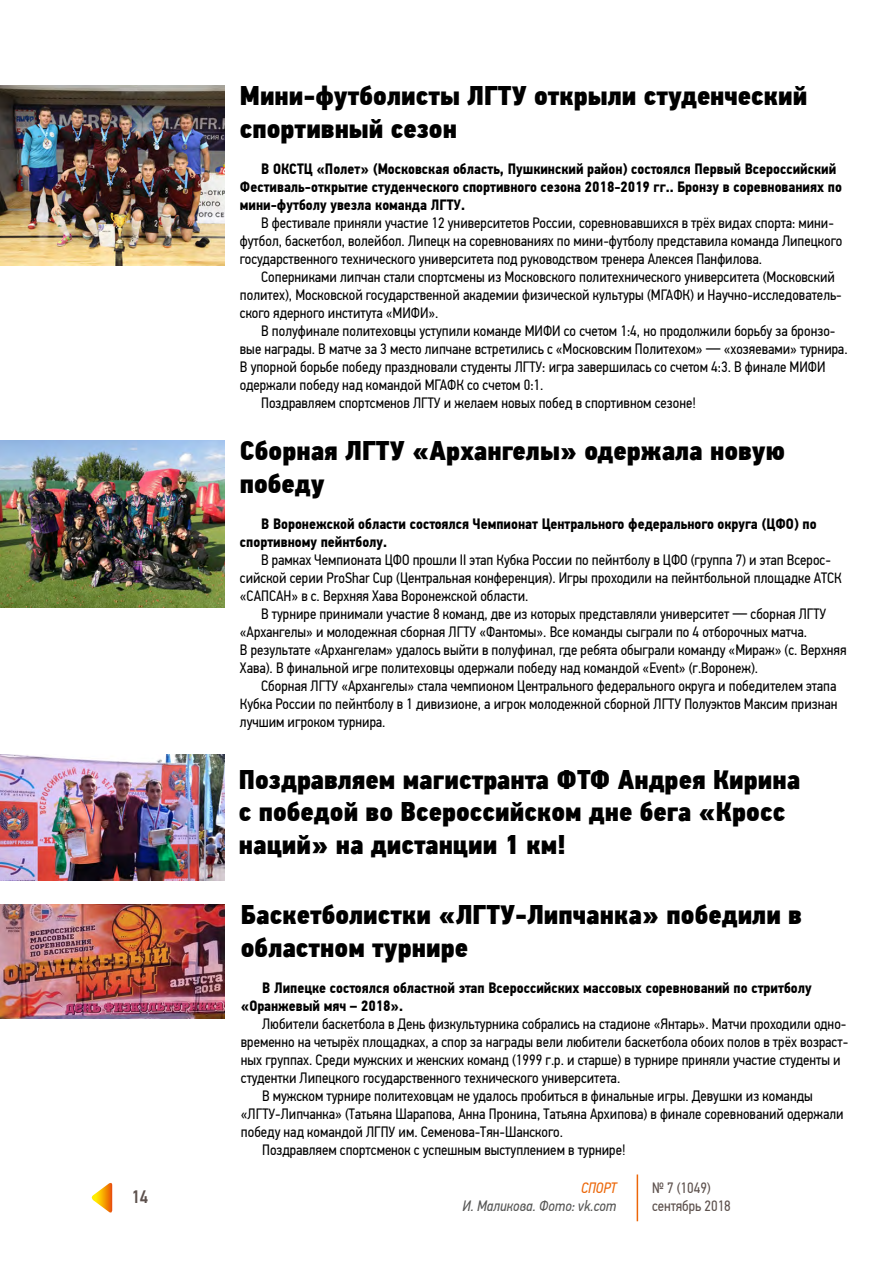
<style>
.page{position:relative;width:893px;height:1263px;background:#fff}
.page>*{position:absolute;margin:0;border:0;box-sizing:border-box;transform-origin:0 0}
.t1{font:27px/32.4px "PF Din Text Cond Pro X Black";color:#000}
.t2{font:500 18px "PF Din Text Cond Pro";color:#5d514d}
.t3{font:15px/18px "PF Din Text Cond Pro";color:#000}
.t4{font:700 15px/18px "PF Din Text Cond Pro";color:#000}
.t5{font:italic 15px "PF Din Text Cond Pro";color:#575756}
.t6{font:15px/18px "PF Din Text Cond Pro";color:#5d514d}
.t7{font:italic 15px "PF Din Text Cond Pro";color:#ec6608}
</style>
<div class="page">
<svg style="left:91px;top:1183px;width:21px;height:30px"></svg>
<hr style="left:637px;top:1174px;width:1px;height:47px;background:#ec6608">
<img style="left:1px;top:754px;width:223px;height:126px">
<img style="left:1px;top:904px;width:223px;height:114px">
<img style="left:1px;top:440px;width:223px;height:168px">
<img style="left:1px;top:85px;width:223px;height:180px">
<p class="t2" style="left:131px;top:1186px;width:18px">14</p>
<h1 class="t1" style="left:240px;top:80px;width:569px">Мини-футболисты ЛГТУ открыли студенческий спортивный сезон</h1>
<p class="t4" style="left:240px;top:160px;width:603px;text-indent:21px">В ОКСТЦ «Полет» (Московская область, Пушкинский район) состоялся Первый Всероссийский<br>Фестиваль-открытие студенческого спортивного сезона 2018-2019 гг.. Бронзу в соревнованиях по мини-футболу увезла команда ЛГТУ.</p>
<p class="t3" style="left:240px;top:214px;width:604px;text-indent:21px">В фестивале приняли участие 12 университетов России, соревновавшихся в трёх видах спорта: мини&shy;футбол, баскетбол, волейбол. Липецк на соревнованиях по мини-футболу представила команда Липецкого государственного технического университета под руководством тренера Алексея Панфилова.</p>
<p class="t3" style="left:240px;top:268px;width:603px;text-indent:21px">Соперниками липчан стали спортсмены из Московского политехнического университета (Московский политех), Московской государственной академии физической культуры (МГАФК) и Научно-исследователь&shy;ского ядерного института «МИФИ».</p>
<p class="t3" style="left:261px;top:322px;width:576px">В полуфинале политеховцы уступили команде МИФИ со счетом 1:4, но продолжили борьбу за бронзо-</p>
<p class="t3" style="left:240px;top:340px;width:609px">вые награды. В матче за 3 место липчане встретились с «Московским Политехом» — «хозяевами» турнира.</p>
<p class="t3" style="left:240px;top:358px;width:587px">В упорной борьбе победу праздновали студенты ЛГТУ: игра завершилась со счетом 4:3. В финале МИФИ</p>
<p class="t3" style="left:240px;top:376px;width:305px">одержали победу над командой МГАФК со счетом 0:1.</p>
<p class="t3" style="left:261px;top:394px;width:436px">Поздравляем спортсменов ЛГТУ и желаем новых побед в спортивном сезоне!</p>
<h1 class="t1" style="left:240px;top:435px;width:547px">Сборная ЛГТУ «Архангелы» одержала новую победу</h1>
<p class="t4" style="left:240px;top:515px;width:578px;text-indent:21px">В Воронежской области состоялся Чемпионат Центрального федерального округа (ЦФО) по спортивному пейнтболу.</p>
<p class="t3" style="left:240px;top:551px;width:603px;text-indent:21px">В рамках Чемпионата ЦФО прошли II этап Кубка России по пейнтболу в ЦФО (группа 7) и этап Всерос&shy;сийской серии ProShar Cup (Центральная конференция). Игры проходили на пейнтбольной площадке АТСК «САПСАН» в с. Верхняя Хава Воронежской области.</p>
<p class="t3" style="left:240px;top:605px;width:608px;text-indent:21px">В турнире принимали участие 8 команд, две из которых представляли университет — сборная ЛГТУ «Архангелы» и молодежная сборная ЛГТУ «Фантомы». Все команды сыграли по 4 отборочных матча.<br>В результате «Архангелам» удалось выйти в полуфинал, где ребята обыграли команду «Мираж» (с. Верхняя Хава). В финальной игре политеховцы одержали победу над командой «Event» (г.Воронеж).</p>
<p class="t3" style="left:240px;top:677px;width:599px;text-align:justify;text-indent:21px">Сборная ЛГТУ «Архангелы» стала чемпионом Центрального федерального округа и победителем этапа Кубка России по пейнтболу в 1 дивизионе, а игрок молодежной сборной ЛГТУ Полуэктов Максим признан лучшим игроком турнира.</p>
<h1 class="t1" style="left:239px;top:764px;width:563px">Поздравляем магистранта ФТФ Андрея Кирина с победой во Всероссийском дне бега «Кросс наций» на дистанции 1 км!</h1>
<h1 class="t1" style="left:241px;top:899px;width:563px">Баскетболистки «ЛГТУ-Липчанка» победили в областном турнире</h1>
<p class="t4" style="left:241px;top:979px;width:572px;text-indent:21px">В Липецке состоялся областной этап Всероссийских массовых соревнований по стритболу «Оранжевый мяч – 2018».</p>
<p class="t3" style="left:262px;top:1015px;width:586px">Любители баскетбола в День физкультурника собрались на стадионе «Янтарь». Матчи проходили одно-</p>
<p class="t3" style="left:241px;top:1033px;width:609px">временно на четырёх площадках, а спор за награды вели любители баскетбола обоих полов в трёх возраст-</p>
<p class="t3" style="left:241px;top:1051px;width:601px">ных группах. Среди мужских и женских команд (1999 г.р. и старше) в турнире приняли участие студенты и</p>
<p class="t3" style="left:241px;top:1069px;width:381px">студентки Липецкого государственного технического университета.</p>
<p class="t3" style="left:262px;top:1087px;width:552px">В мужском турнире политеховцам не удалось пробиться в финальные игры. Девушки из команды</p>
<p class="t3" style="left:241px;top:1105px;width:604px">«ЛГТУ-Липчанка» (Татьяна Шарапова, Анна Пронина, Татьяна Архипова) в финале соревнований одержали</p>
<p class="t3" style="left:241px;top:1123px;width:324px">победу над командой ЛГПУ им. Семенова-Тян-Шанского.</p>
<p class="t3" style="left:262px;top:1141px;width:365px">Поздравляем спортсменок с успешным выступлением в турнире!</p>
<p class="t7" style="left:581px;top:1179px;width:37px">СПОРТ</p>
<p class="t5" style="left:462px;top:1197px;width:156px">И. Маликова. Фото: vk.com</p>
<p class="t6" style="left:652px;top:1179px;width:80px">№ 7 (1049) сентябрь 2018</p>
</div>
